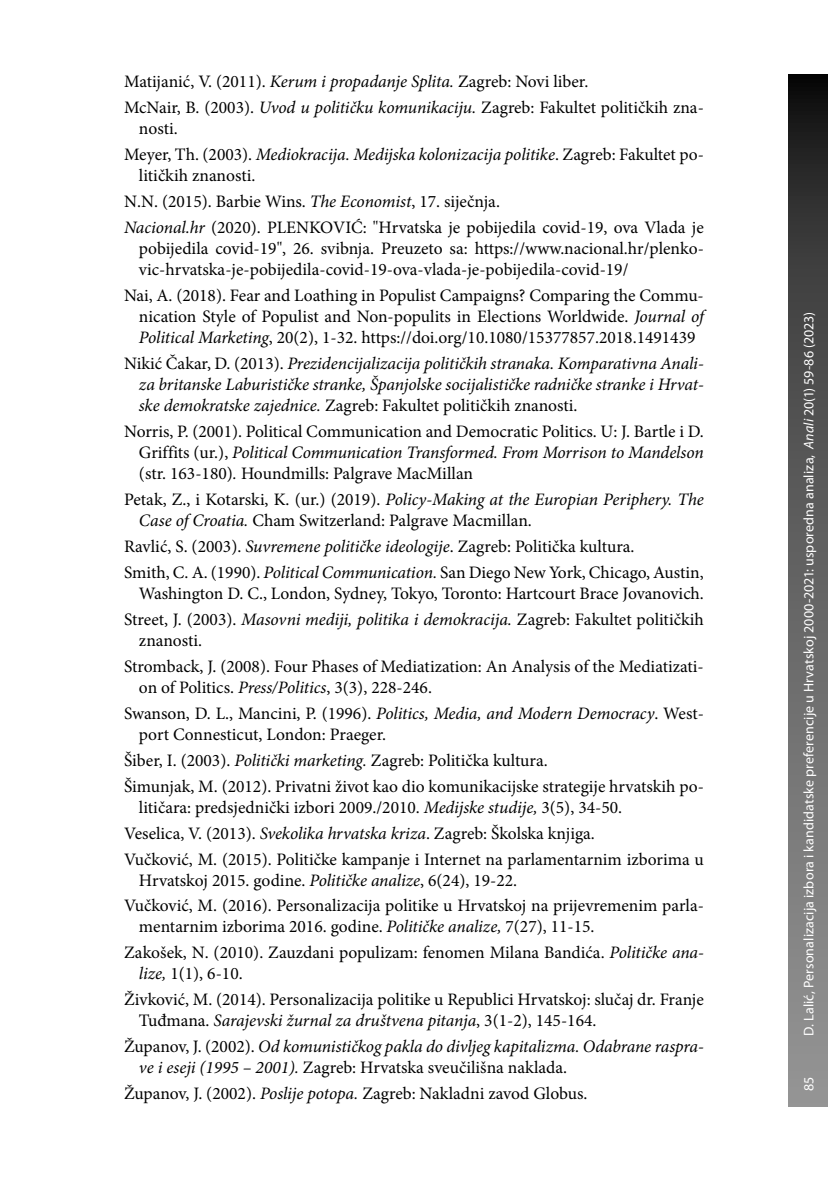
<style>
.page{position:relative;width:828px;height:1180px;background:#fff}
.page>*{position:absolute;margin:0;border:0;box-sizing:border-box;transform-origin:0 0}
.t1{font:17.5px/25.9px "Minion Pro";color:#000}
.t2{font:italic 17.5px/21px "Minion Pro";letter-spacing:-.01em;color:#000;text-align:justify}
.t3{font:14px "Myriad Pro";letter-spacing:.005em;color:#fff}
.s1{font-style:italic}
.s2{font-style:normal}
</style>
<div class="page">
<svg style="left:788px;top:74px;width:40px;height:1032px;background:#5f5f5f"></svg>
<p class="t1" style="left:124px;top:69px;width:581px">Matijanić, V. (2011). <span class="s1">Kerum i propadanje Splita.</span> Zagreb: Novi liber.<br>McNair, B. (2003). <span class="s1">Uvod u političku komunikaciju.</span> Zagreb: Fakultet političkih zna-</p>
<p class="t1" style="left:124px;top:116px;width:581px;text-indent:15px">nosti.<br>Meyer, Th. (2003). <span class="s1">Mediokracija. Medijska kolonizacija politike</span>. Zagreb: Fakultet po-</p>
<p class="t1" style="left:124px;top:163px;width:581px;text-indent:15px">litičkih znanosti.<br>N.N. (2015). Barbie Wins. <span class="s1">The Economist</span>, 17. siječnja.<br><span class="s1">Nacional.hr</span> (2020). PLENKOVIĆ: "Hrvatska je pobijedila covid-19, ova Vlada je</p>
<p class="t1" style="left:139px;top:238px;width:566px;line-height:21px">pobijedila covid-19", 26. svibnja. Preuzeto sa: https://www.nacional.hr/plenko&shy;vic-hrvatska-je-pobijedila-covid-19-ova-vlada-je-pobijedila-covid-19/</p>
<p class="t1" style="left:139px;top:285px;width:566px;line-height:21px;text-align:justify;text-indent:-15px">Nai, A. (2018). Fear and Loathing in Populist Campaigns? Comparing the Commu&shy;nication Style of Populist and Non-populits in Elections Worldwide. <span class="s1">Journal of Political Marketing</span>, 20(2), 1-32. https://doi.org/10.1080/15377857.2018.1491439</p>
<p class="t2" style="left:139px;top:353px;width:566px;text-indent:-15px"><span class="s2">Nikić Čakar, D. (2013).</span> Prezidencijalizacija političkih stranaka. Komparativna Anali&shy;za britanske Laburističke stranke, Španjolske socijalističke radničke stranke i Hrvat&shy;ske demokratske zajednice. <span class="s2">Zagreb: Fakultet političkih znanosti.</span></p>
<p class="t1" style="left:139px;top:421px;width:566px;line-height:21px;text-align:justify;text-indent:-15px">Norris, P. (2001). Political Communication and Democratic Politics. U: J. Bartle i D.<br>Griffits (ur.), <span class="s1">Political Communication Transformed. From Morrison to Mandelson </span>(str. 163-180)<span class="s1">.</span> Houndmills: Palgrave MacMillan</p>
<p class="t1" style="left:139px;top:489px;width:566px;line-height:21px;text-indent:-15px">Petak, Z., i Kotarski, K. (ur.) (2019). <span class="s1">Policy-Making at the Europian Periphery. The<br>Case of Croatia.</span> Cham Switzerland: Palgrave Macmillan.</p>
<p class="t1" style="left:124px;top:533px;width:581px">Ravlić, S. (2003). <span class="s1">Suvremene političke ideologije</span>. Zagreb: Politička kultura.<br>Smith, C. A. (1990). <span class="s1">Political Communication.</span> San Diego New York, Chicago, Austin,</p>
<p class="t1" style="left:124px;top:580px;width:581px;text-align:right">Washington D. C., London, Sydney, Tokyo, Toronto: Hartcourt Brace Jovanovich.<br>Street, J. (2003). <span class="s1">Masovni mediji, politika i demokracija.</span> Zagreb: Fakultet političkih</p>
<p class="t1" style="left:124px;top:627px;width:581px;text-indent:15px">znanosti.<br>Stromback, J. (2008). Four Phases of Mediatization: An Analysis of the Mediatizati-</p>
<p class="t1" style="left:124px;top:674px;width:581px;text-indent:15px">on of Politics. <span class="s1">Press/Politics</span>, 3(3), 228-246.<br>Swanson, D. L., Mancini, P. (1996). <span class="s1">Politics, Media, and Modern Democracy</span>. West-</p>
<p class="t1" style="left:124px;top:721px;width:581px;text-indent:15px">port Connesticut, London: Praeger.<br>Šiber, I. (2003). <span class="s1">Politički marketing.</span> Zagreb: Politička kultura.<br>Šimunjak, M. (2012). Privatni život kao dio komunikacijske strategije hrvatskih po-</p>
<p class="t1" style="left:124px;top:794px;width:581px;text-indent:15px">litičara: predsjednički izbori 2009./2010. <span class="s1">Medijske studije,</span> 3(5), 34-50.<br>Veselica, V. (2013). <span class="s1">Svekolika hrvatska kriza</span>. Zagreb: Školska knjiga.<br>Vučković, M. (2015). Političke kampanje i Internet na parlamentarnim izborima u</p>
<p class="t1" style="left:124px;top:867px;width:581px;text-indent:15px">Hrvatskoj 2015. godine. <span class="s1">Političke analize</span>, 6(24), 19-22.<br>Vučković, M. (2016). Personalizacija politike u Hrvatskoj na prijevremenim parla-</p>
<p class="t1" style="left:124px;top:914px;width:581px;text-indent:15px">mentarnim izborima 2016. godine. <span class="s1">Političke analize,</span> 7(27), 11-15.<br>Zakošek, N. (2010). Zauzdani populizam: fenomen Milana Bandića. <span class="s1">Političke ana-</span></p>
<p class="t1" style="left:124px;top:961px;width:581px;text-indent:15px"><span class="s1">lize,</span> 1(1), 6-10.<br>Živković, M. (2014). Personalizacija politike u Republici Hrvatskoj: slučaj dr. Franje</p>
<p class="t2" style="left:124px;top:1008px;width:581px;line-height:25.9px;text-indent:15px"><span class="s2">Tuđmana.</span> Sarajevski žurnal za društvena pitanja<span class="s2">, 3(1-2), 145-164.<br>Županov, J. (2002).</span> Od komunističkog pakla do divljeg kapitalizma. Odabrane raspra-</p>
<p class="t1" style="left:124px;top:1055px;width:465px;text-align:center"><span class="s1">ve i eseji (1995 – 2001).</span> Zagreb: Hrvatska sveučilišna naklada.<br>Županov, J. (2002). <span class="s1">Poslije potopa.</span> Zagreb: Nakladni zavod Globus.</p>
<p class="t3" style="left:800px;top:1036px;width:725px;rotate:-90deg">D. Lalić, Personalizacija izbora i kandidatske preferencije u Hrvatskoj 2000-2021: usporedna analiza, <span class="s1">Anali</span> 20(1) 59-86 (2023)</p>
<p class="t3" style="left:800px;top:1090px;width:16px;rotate:-90deg">85</p>
</div>
